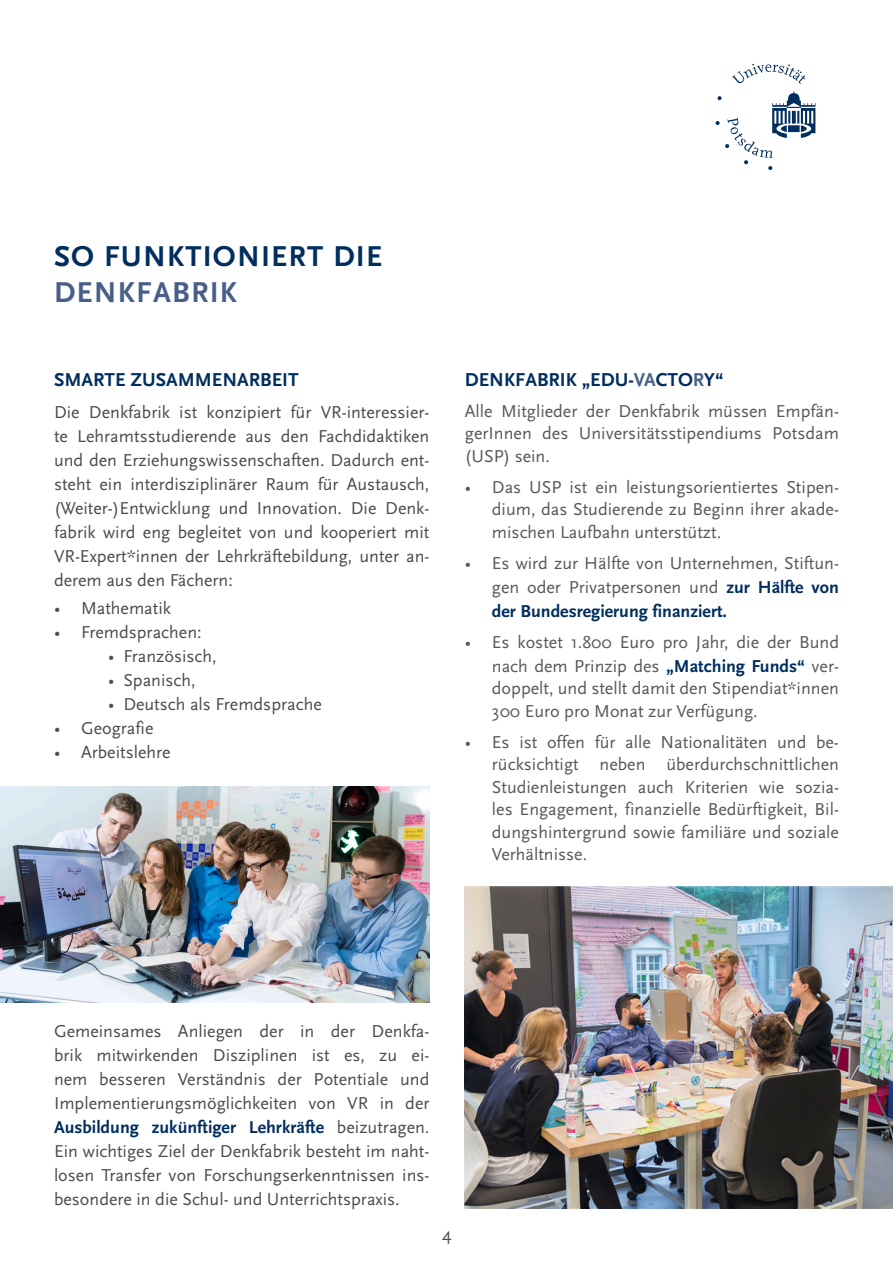
<style>
.page{position:relative;width:893px;height:1263px;background:#fff}
.page>*{position:absolute;margin:0;border:0;box-sizing:border-box;transform-origin:0 0}
.t1{font:30px "Scala Sans Bold LF";letter-spacing:.04em;color:#002e5e}
.t2{font:30px "Scala Sans Bold LF";letter-spacing:.04em;color:#495f87}
.t3{font:19.5px "Scala Sans Bold LF";color:#002e5e}
.t4{font:18px/24px "Scala Sans";color:#4b4c4d;text-align:justify}
.t5{font:18px/22.5px "Scala Sans";color:#57585a;text-align:justify}
.t6{font:18px "Scala Sans Bold LF";color:#002e5e}
.s1{color:#495f87}
.s2{font-family:"Scala Sans Bold LF";color:#002e5e}
.s3{font-family:"Scala Sans";color:#4b4c4d}
</style>
<div class="page">
<img style="left:0;top:787px;width:429px;height:215px">
<img style="left:465px;top:887px;width:428px;height:322px">
<svg style="left:732px;top:64px;width:73px;height:20px"></svg>
<svg style="left:715px;top:91px;width:101px;height:79px"></svg>
<h1 class="t1" style="left:54px;top:240px;width:330px">SO FUNKTIONIERT DIE</h1>
<h1 class="t2" style="left:54px;top:276px;width:185px">DENKFABRIK</h1>
<p class="t3" style="left:54px;top:369px;width:246px">SMARTE ZUSAMMENARBEIT</p>
<p class="t4" style="left:54px;top:401px;width:377px">Die Denkfabrik ist konzipiert für VR-interessier&shy;te Lehramtsstudierende aus den Fachdidaktiken und den Erziehungswissenschaften. Dadurch ent&shy;steht ein interdisziplinärer Raum für Austausch, (Weiter-)Entwicklung und Innovation. Die Denk&shy;fabrik wird eng begleitet von und kooperiert mit VR-Expert*innen der Lehrkräftebildung, unter an&shy;derem aus den Fächern:</p>
<p class="t4" style="left:54px;top:597px;width:119px">• Mathematik</p>
<p class="t4" style="left:54px;top:621px;width:149px">• Fremdsprachen:</p>
<p class="t4" style="left:108px;top:645px;width:110px">• Französisch,</p>
<p class="t4" style="left:108px;top:669px;width:89px">• Spanisch,</p>
<p class="t4" style="left:108px;top:693px;width:215px">• Deutsch als Fremdsprache</p>
<p class="t4" style="left:54px;top:717px;width:101px">• Geografie</p>
<p class="t4" style="left:54px;top:741px;width:118px">• Arbeitslehre</p>
<p class="t3" style="left:465px;top:369px;width:260px">DENKFABRIK „EDU-<span class="s1">VA</span>CTO<span class="s1">R</span>Y“</p>
<p class="t5" style="left:465px;top:400px;width:376px">Alle Mitglieder der Denkfabrik müssen Empfän&shy;gerInnen des Universitätsstipendiums Potsdam (USP) sein.</p>
<p class="t5" style="left:492px;top:476px;width:349px;text-indent:-27px">• Das USP ist ein leistungsorientiertes Stipen&shy;dium, das Studierende zu Beginn ihrer akade&shy;mischen Laufbahn unterstützt.</p>
<p class="t5" style="left:465px;top:551px;width:376px;line-height:24px;text-align:right">• Es wird zur Hälfte von Unternehmen, Stiftun&shy;gen oder Privatpersonen und <span class="s2">zur Hälfte von</span></p>
<p class="t6" style="left:492px;top:601px;width:237px">der Bundesregierung finanziert.</p>
<p class="t5" style="left:492px;top:631px;width:349px;line-height:23px;text-indent:-27px">• Es kostet 1.800 Euro pro Jahr, die der Bund nach dem Prinzip des <span class="s2">„Matching Funds“</span> ver&shy;doppelt, und stellt damit den Stipendiat*innen 300 Euro pro Monat zur Verfügung.</p>
<p class="t5" style="left:492px;top:731px;width:349px;text-indent:-27px">• Es ist offen für alle Nationalitäten und be&shy;rücksichtigt neben überdurchschnittlichen Studienleistungen auch Kriterien wie sozia&shy;les Engagement, finanzielle Bedürftigkeit, Bil&shy;dungshintergrund sowie familiäre und soziale Verhältnisse.</p>
<p class="t4" style="left:54px;top:1019px;width:377px">Gemeinsames Anliegen der in der Denkfa&shy;brik mitwirkenden Disziplinen ist es, zu ei&shy;nem besseren Verständnis der Potentiale und Implementierungsmöglichkeiten von VR in der</p>
<p class="t6" style="left:54px;top:1117px;width:377px">Ausbildung zukünftiger Lehrkräfte <span class="s3">beizutragen.</span></p>
<p class="t4" style="left:54px;top:1139px;width:377px">Ein wichtiges Ziel der Denkfabrik besteht im naht&shy;losen Transfer von Forschungserkenntnissen ins&shy;besondere in die Schul- und Unterrichtspraxis.</p>
<p class="t4" style="left:442px;top:1222px;width:11px">4</p>
</div>
